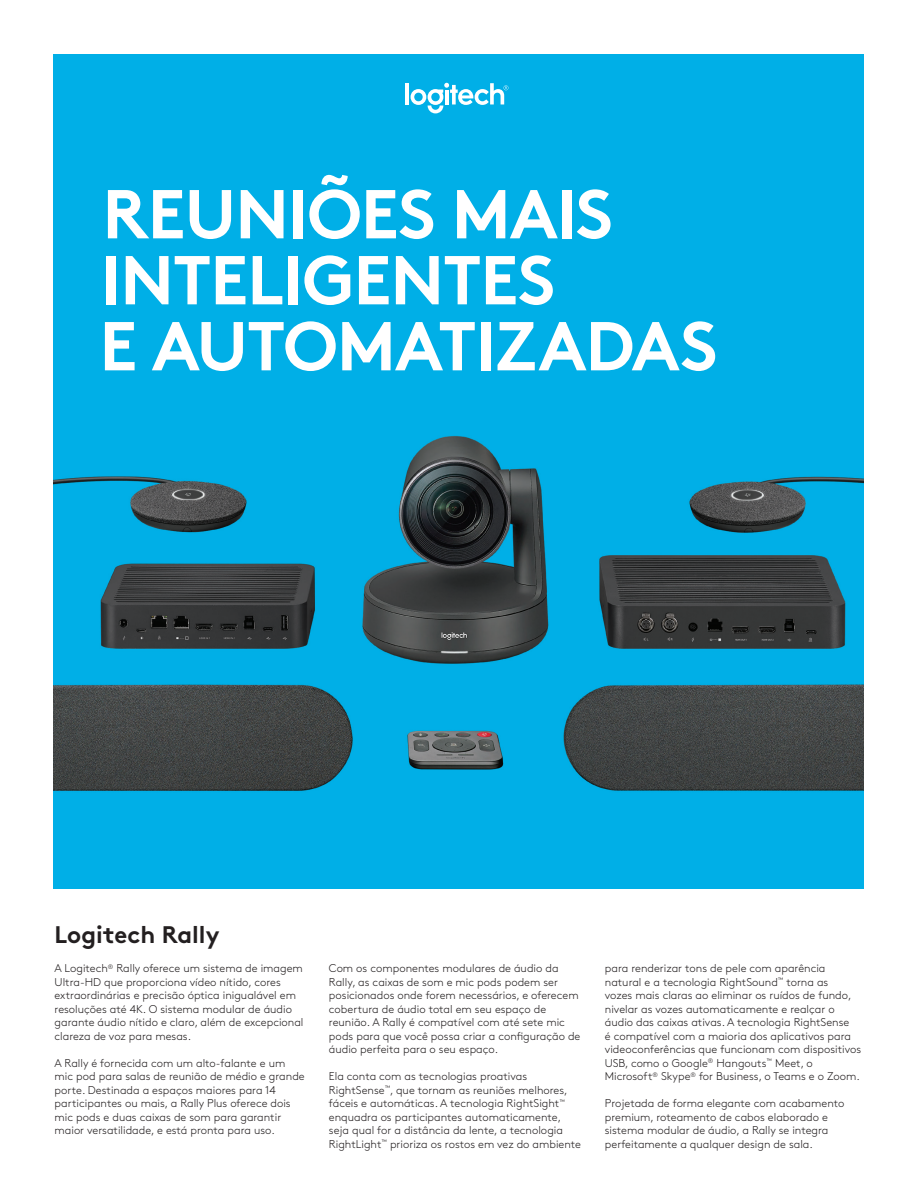
<style>
.page{position:relative;width:918px;height:1188px;background:#fff}
.page>*{position:absolute;margin:0;border:0;box-sizing:border-box;transform-origin:0 0}
.t1{font:700 69px/66px "Brown Std";letter-spacing:-.015em;color:#fff}
.t2{font:700 24px "Brown Std";color:#231f20}
.Body_Copy{font:300 11.25px/13.5px "Brown Std";color:#231f20}
</style>
<div class="page">
<img style="left:53px;top:54px;width:810px;height:835px">
<hr style="left:405px;top:83px;width:4px;height:21px;background:#fff">
<svg style="left:411px;top:83px;width:97px;height:30px"></svg>
<hr style="left:445px;top:90px;width:4px;height:14px;background:#fff">
<p class="t1" style="left:99px;top:181px;width:620px">REUNIÕES MAIS<br>INTELIGENTES<br>E AUTOMATIZADAS</p>
<p class="t2" style="left:55px;top:920px;width:166px">Logitech Rally</p>
<p class="Body_Copy" style="left:55px;top:962px;width:250px">A Logitech<sup>®</sup> Rally oferece um sistema de imagem Ultra-HD que proporciona vídeo nítido, cores extraordinárias e precisão óptica inigualável em resoluções até 4K. O sistema modular de áudio garante áudio nítido e claro, além de excepcional clareza de voz para mesas.</p>
<p class="Body_Copy" style="left:55px;top:1056px;width:252px">A Rally é fornecida com um alto-falante e um mic pod para salas de reunião de médio e grande porte. Destinada a espaços maiores para 14 participantes ou mais, a Rally Plus oferece dois mic pods e duas caixas de som para garantir maior versatilidade, e está pronta para uso.</p>
<p class="Body_Copy" style="left:329px;top:962px;width:253px">Com os componentes modulares de áudio da Rally, as caixas de som e mic pods podem ser posicionados onde forem necessários, e oferecem cobertura de áudio total em seu espaço de reunião. A Rally é compatível com até sete mic pods para que você possa criar a configuração de áudio perfeita para o seu espaço.</p>
<p class="Body_Copy" style="left:329px;top:1070px;width:254px">Ela conta com as tecnologias proativas RightSense<sup>™</sup>, que tornam as reuniões melhores, fáceis e automáticas. A tecnologia RightSight<sup>™ </sup>enquadra os participantes automaticamente, seja qual for a distância da lente, a tecnologia RightLight<sup>™</sup> prioriza os rostos em vez do ambiente</p>
<p class="Body_Copy" style="left:605px;top:962px;width:258px">para renderizar tons de pele com aparência natural e a tecnologia RightSound<sup>™</sup> torna as<br>vozes mais claras ao eliminar os ruídos de fundo, nivelar as vozes automaticamente e realçar o áudio das caixas ativas. A tecnologia RightSense<br>é compatível com a maioria dos aplicativos para videoconferências que funcionam com dispositivos USB, como o Google<sup>®</sup> Hangouts<sup>™</sup> Meet, o Microsoft<sup>®</sup> Skype<sup>®</sup> for Business, o Teams e o Zoom.</p>
<p class="Body_Copy" style="left:605px;top:1097px;width:241px">Projetada de forma elegante com acabamento premium, roteamento de cabos elaborado e sistema modular de áudio, a Rally se integra perfeitamente a qualquer design de sala.</p>
</div>
